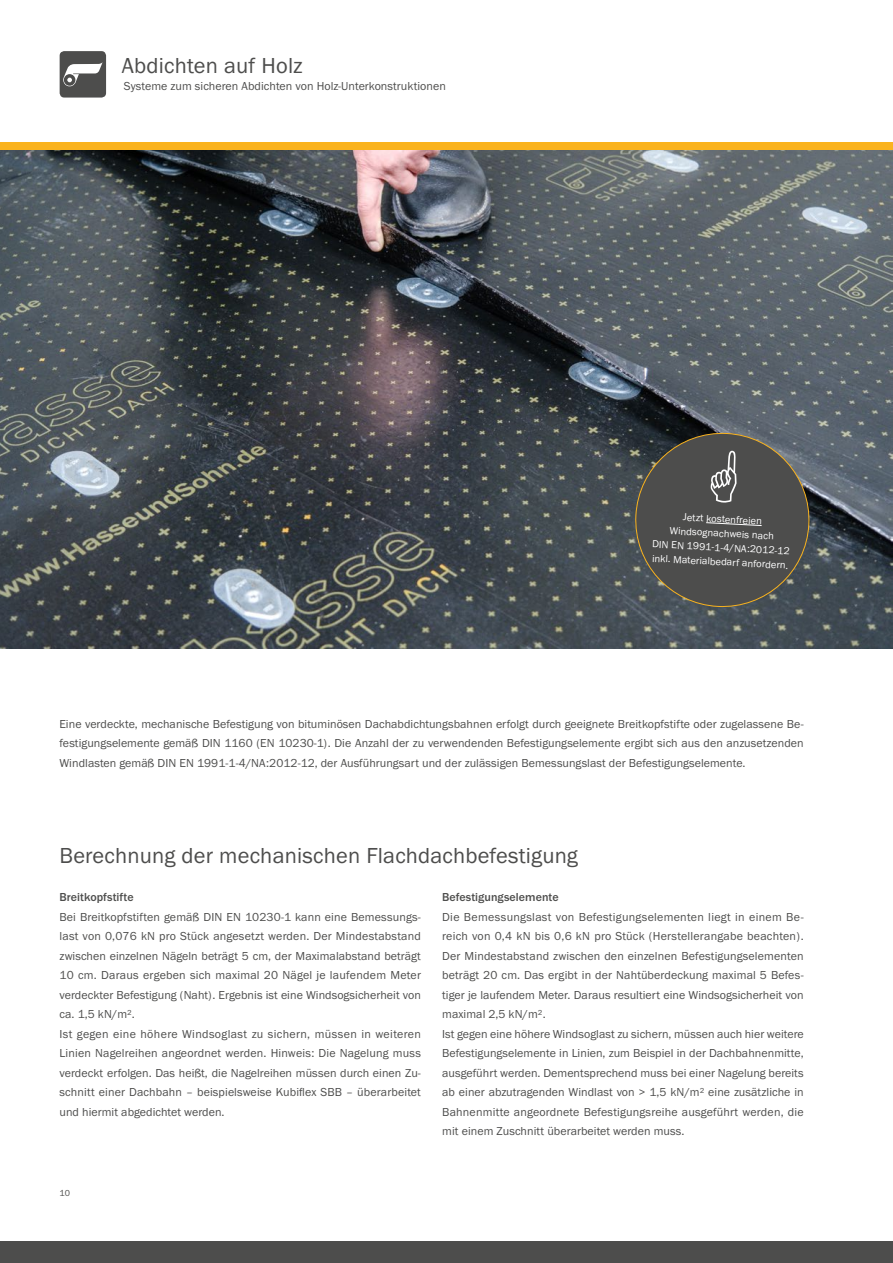
<style>
.page{position:relative;width:893px;height:1263px;background:#fff}
.page>*{position:absolute;margin:0;border:0;box-sizing:border-box;transform-origin:0 0}
.t1{font:22.5px "Franklin Gothic URW Boo";letter-spacing:.01em;color:#4d4d4c}
.t2{font:12px/19.5px "Franklin Gothic URW Boo";letter-spacing:.005em;color:#4d4d4c}
.t3{font:500 12px "Franklin Gothic URW";letter-spacing:.005em;color:#4d4d4c}
.t4{font:10.5px/14.2px "Franklin Gothic URW Boo";color:#fff;text-align:center}
.t5{font:9px "Franklin Gothic URW Boo";color:#4d4d4c}
</style>
<div class="page">
<div style="left:0;top:142px;width:893px;height:8px;background:#fab31e"></div>
<svg style="left:60px;top:51px;width:46px;height:47px;background:#6e6e6d"></svg>
<div style="left:0;top:1242px;width:893px;height:21px;background:#4d4d4c"></div>
<img style="left:0;top:150px;width:893px;height:498px">
<svg style="left:632px;top:430px;width:180px;height:179px;background:#4f504e"></svg>
<h1 class="t1" style="left:122px;top:52px;width:182px">Abdichten auf Holz</h1>
<p class="t2" style="left:124px;top:76px;width:323px">Systeme zum sicheren Abdichten von Holz-Unterkonstruktionen</p>
<p class="t4" style="left:654px;top:508px;width:139px;rotate:3deg">Jetzt kostenfreien<br>Windsognachweis nach<br>DIN EN 1991-1-4/NA:2012-12 inkl. Materialbedarf anfordern.</p>
<p class="t2" style="left:60px;top:714px;width:746px;text-align:justify">Eine verdeckte, mechanische Befestigung von bituminösen Dachabdichtungsbahnen erfolgt durch geeignete Breitkopfstifte oder zugelassene Be&shy;festigungselemente gemäß DIN 1160 (EN 10230-1). Die Anzahl der zu verwendenden Befestigungselemente ergibt sich aus den anzusetzenden Windlasten gemäß DIN EN 1991-1-4/NA:2012-12, der Ausführungsart und der zulässigen Bemessungslast der Befestigungselemente.</p>
<h1 class="t1" style="left:60px;top:842px;width:520px">Berechnung der mechanischen Flachdachbefestigung</h1>
<p class="t3" style="left:60px;top:889px;width:76px">Breitkopfstifte</p>
<p class="t2" style="left:60px;top:906px;width:363px">Bei Breitkopfstiften gemäß DIN EN 10230-1 kann eine Bemessungs&shy;last von 0,076 kN pro Stück angesetzt werden. Der Mindestabstand zwischen einzelnen Nägeln beträgt 5 cm, der Maximalabstand beträgt 10 cm. Daraus ergeben sich maximal 20 Nägel je laufendem Meter verdeckter Befestigung (Naht). Ergebnis ist eine Windsogsicherheit von ca. 1,5 kN/m².<br>Ist gegen eine höhere Windsoglast zu sichern, müssen in weiteren Linien Nagelreihen angeordnet werden. Hinweis: Die Nagelung muss verdeckt erfolgen. Das heißt, die Nagelreihen müssen durch einen Zu&shy;schnitt einer Dachbahn – beispielsweise Kubiflex SBB – überarbeitet und hiermit abgedichtet werden.</p>
<p class="t3" style="left:442px;top:889px;width:118px">Befestigungselemente</p>
<p class="t2" style="left:442px;top:906px;width:363px">Die Bemessungslast von Befestigungselementen liegt in einem Be&shy;reich von 0,4 kN bis 0,6 kN pro Stück (Herstellerangabe beachten).<br>Der Mindestabstand zwischen den einzelnen Befestigungselementen beträgt 20 cm. Das ergibt in der Nahtüberdeckung maximal 5 Befes&shy;tiger je laufendem Meter. Daraus resultiert eine Windsogsicherheit von maximal 2,5 kN/m².<br>Ist gegen eine höhere Windsoglast zu sichern, müssen auch hier weitere Befestigungselemente in Linien, zum Beispiel in der Dachbahnenmitte, ausgeführt werden. Dementsprechend muss bei einer Nagelung bereits ab einer abzutragenden Windlast von &gt; 1,5 kN/m² eine zusätzliche in Bahnenmitte angeordnete Befestigungsreihe ausgeführt werden, die mit einem Zuschnitt überarbeitet werden muss.</p>
<p class="t5" style="left:60px;top:1187px;width:12px">10</p>
</div>
